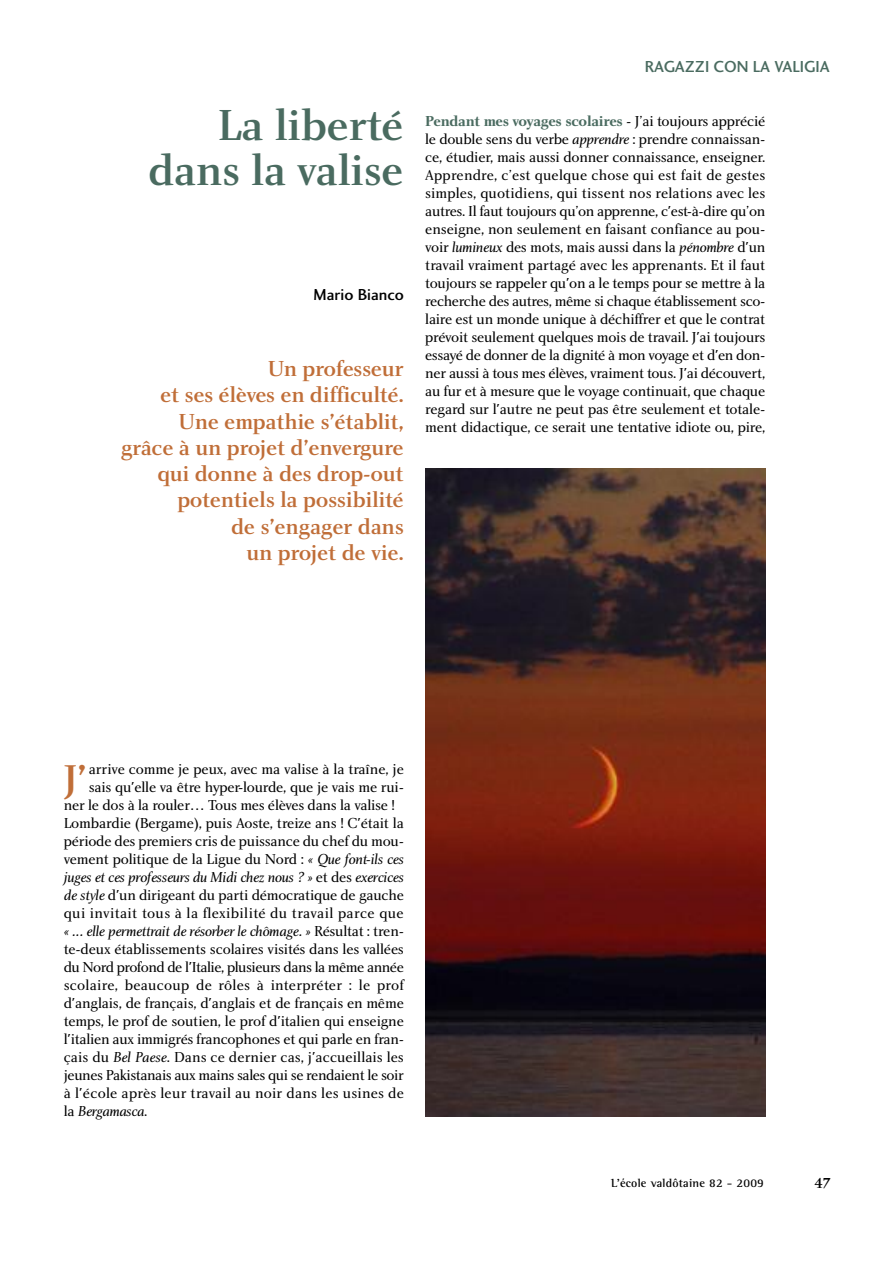
<style>
.page{position:relative;width:893px;height:1263px;background:#fff}
.page>*{position:absolute;margin:0;border:0;box-sizing:border-box;transform-origin:0 0}
.t1{font:45px/45px "Charlotte Medium Plain";letter-spacing:-.02em;color:#4a6b60;text-align:right}
.t2{font:40.05px "Charlotte Medium Plain";color:#c06e38}
.t3{font:22.5px/26.2px "Charlotte Medium Plain";letter-spacing:-.02em;color:#c06e38;text-align:right}
.t4{font:16.5px "Charlotte Sans Medium Plain";color:#4a6b60}
.t5{font:16.5px "Charlotte Sans Medium Plain";color:#000}
.t6{font:15px/18px "Charlotte Book Plain";letter-spacing:-.015em;color:#000;text-align:justify}
.t7{font:15px "Charlotte Book Italic Plain";letter-spacing:-.015em;color:#000}
.t8{font:15px "Charlotte Bold Plain";letter-spacing:-.02em;color:#4a6b60}
.t9{font:15px "Charlotte Medium Plain";color:#000}
.t10{font:700 12px "Rotis Semi Serif";letter-spacing:.015em;color:#000}
.s1{font-family:"Charlotte Book Plain";color:#000}
.s2{font-family:"Charlotte Book Italic Plain"}
.s3{font-family:"Charlotte Book Plain"}
</style>
<div class="page">
<img style="left:425px;top:468px;width:340px;height:648px">
<h1 class="t1" style="left:148px;top:107px;width:257px">La liberté dans la valise</h1>
<p class="t5" style="left:314px;top:288px;width:92px">Mario Bianco</p>
<h3 class="t3" style="left:121px;top:358px;width:285px">Un professeur<br>et ses élèves en difficulté.<br>Une empathie s’établit, grâce à un projet d’envergure qui donne à des drop-out potentiels la possibilité<br>de s’engager dans<br>un projet de vie.</h3>
<p class="t4" style="left:645px;top:60px;width:186px">RAGAZZI CON LA VALIGIA</p>
<p class="t8" style="left:425px;top:115px;width:342px">Pendant mes voyages scolaires <span class="s1">- J’ai toujours apprécié</span></p>
<p class="t6" style="left:425px;top:131px;width:342px">le double sens du verbe <span class="s2">apprendre</span> : prendre connaissan&shy;ce, étudier, mais aussi donner connaissance, enseigner.<br>Apprendre, c’est quelque chose qui est fait de gestes simples, quotidiens, qui tissent nos relations avec les autres. Il faut toujours qu’on apprenne, c'est-à-dire qu’on enseigne, non seulement en faisant confiance au pou&shy;voir <span class="s2">lumineux</span> des mots, mais aussi dans la <span class="s2">pénombre</span> d'un travail vraiment partagé avec les apprenants. Et il faut toujours se rappeler qu'on a le temps pour se mettre à la recherche des autres, même si chaque établissement sco&shy;laire est un monde unique à déchiffrer et que le contrat prévoit seulement quelques mois de travail. J'ai toujours essayé de donner de la dignité à mon voyage et d'en don&shy;ner aussi à tous mes élèves, vraiment tous. J'ai découvert, au fur et à mesure que le voyage continuait, que chaque regard sur l'autre ne peut pas être seulement et totale&shy;ment didactique, ce serait une tentative idiote ou, pire,</p>
<h2 class="t2" style="left:64px;top:764px;width:25px">J’</h2>
<p class="t6" style="left:89px;top:761px;width:317px">arrive comme je peux, avec ma valise à la traîne, je</p>
<p class="t6" style="left:89px;top:779px;width:317px">sais qu'elle va être hyper-lourde, que je vais me rui-</p>
<p class="t6" style="left:64px;top:797px;width:333px">ner le dos à la rouler… Tous mes élèves dans la valise !</p>
<p class="t6" style="left:64px;top:815px;width:342px">Lombardie (Bergame), puis Aoste, treize ans ! C'était la</p>
<p class="t6" style="left:64px;top:833px;width:342px">période des premiers cris de puissance du chef du mou-</p>
<p class="t6" style="left:64px;top:851px;width:342px">vement politique de la Ligue du Nord : <span class="s2">« Que font-ils ces</span></p>
<p class="t7" style="left:64px;top:871px;width:342px">juges et ces professeurs du Midi chez nous ? » <span class="s3">et des</span> exercices</p>
<p class="t6" style="left:64px;top:887px;width:342px"><span class="s2">de style</span> d'un dirigeant du parti démocratique de gauche qui invitait tous à la flexibilité du travail parce que</p>
<p class="t7" style="left:64px;top:925px;width:342px">« ... elle permettrait de résorber le chômage. » <span class="s3">Résultat : tren-</span></p>
<p class="t6" style="left:64px;top:941px;width:342px">te-deux établissements scolaires visités dans les vallées du Nord profond de l'Italie, plusieurs dans la même année scolaire, beaucoup de rôles à interpréter : le prof d'anglais, de français, d'anglais et de français en même temps, le prof de soutien, le prof d'italien qui enseigne l'italien aux immigrés francophones et qui parle en fran&shy;çais du <span class="s2">Bel Paese</span>. Dans ce dernier cas, j'accueillais les jeunes Pakistanais aux mains sales qui se rendaient le soir à l'école après leur travail au noir dans les usines de</p>
<p class="t7" style="left:64px;top:1105px;width:85px"><span class="s3">la</span> Bergamasca<span class="s3">.</span></p>
<p class="t10" style="left:611px;top:1179px;width:154px">L’école valdôtaine 82 - 2009</p>
<p class="t9" style="left:814px;top:1177px;width:19px">47</p>
</div>
